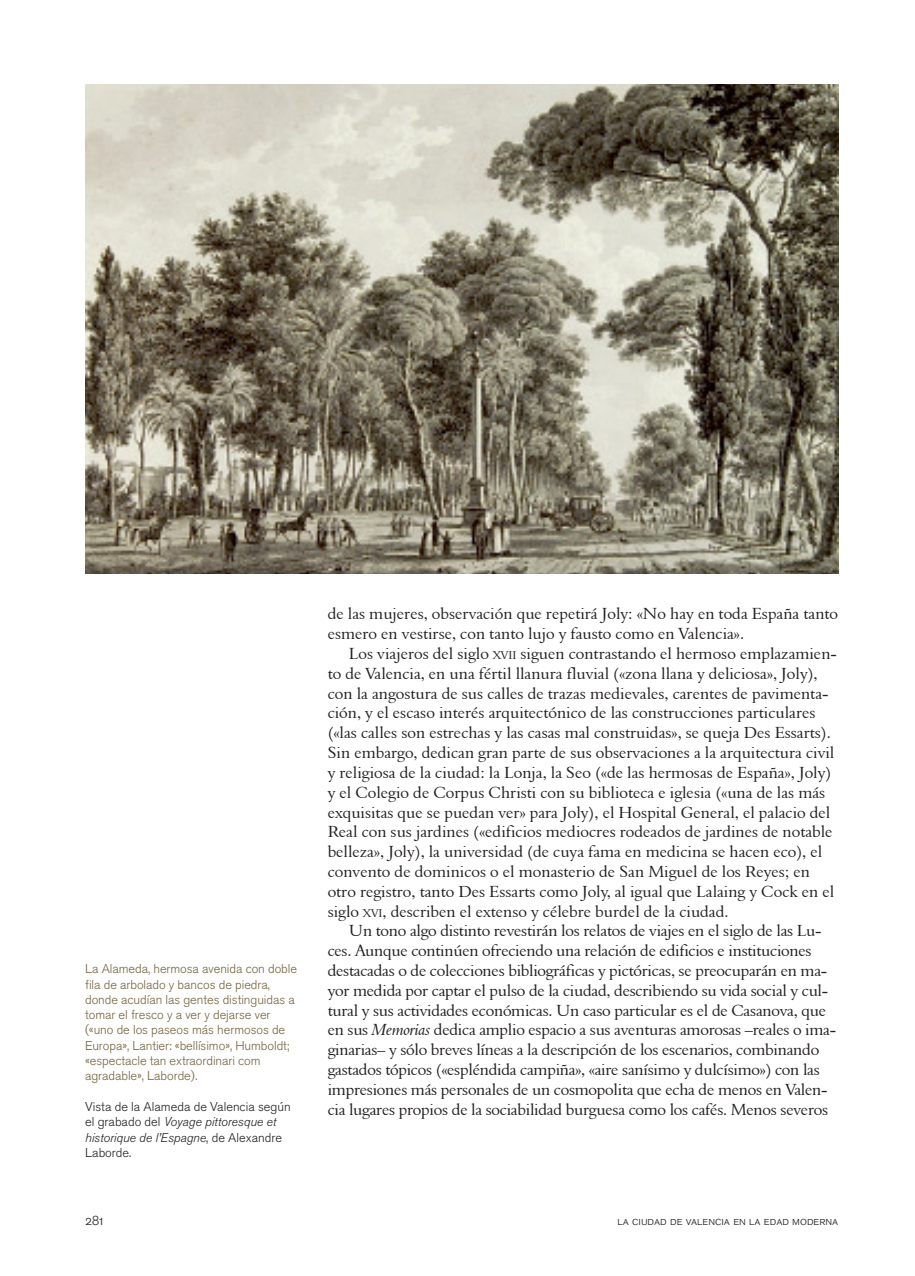
<style>
.page{position:relative;width:915px;height:1276px;background:#fff}
.page>*{position:absolute;margin:0;border:0;box-sizing:border-box;transform-origin:0 0}
.TEXTO{font:16.5px/19.8px "Aldine 401 BT Roman A";color:#231f20}
.t1{font:13.5px "Akzidenz Grotesk BQ Light SC";color:#231f20}
.DESTACADOS{font:300 12.75px/15.3px "Akzidenz Grotesk BQ";letter-spacing:-.005em;color:#766340}
.t2{font:300 12.75px/15.3px "Akzidenz Grotesk BQ";color:#231f20}
.t3{font:12px "Akzidenz Grotesk BQ Light SC";color:#231f20}
.s1{font-style:italic}
.s2{font-size:11.55px}
.s3{font-family:"Aldine 401 BT Italic A"}
</style>
<div class="page">
<img style="left:85px;top:85px;width:752px;height:489px">
<p class="DESTACADOS" style="left:85px;top:961px;width:213px">La Alameda, hermosa avenida con doble fila de arbolado y bancos de piedra, donde acudían las gentes distinguidas a tomar el fresco y a ver y dejarse ver («uno de los paseos más hermosos de Europa», Lantier: «bellísimo», Humboldt; «espectacle tan extraordinari com agradable», Laborde).</p>
<p class="t2" style="left:85px;top:1099px;width:207px">Vista de la Alameda de Valencia según el grabado del <span class="s1">Voyage pittoresque et historique de l’Espagne</span>, de Alexandre<br>Laborde.</p>
<p class="TEXTO" style="left:327px;top:604px;width:512px">de las mujeres, observación que repetirá Joly: «No hay en toda España tanto esmero en vestirse, con tanto lujo y fausto como en Valencia».</p>
<p class="TEXTO" style="left:327px;top:643px;width:510px;text-indent:21px">Los viajeros del siglo <span class="s2">XVII</span> siguen contrastando el hermoso emplazamien&shy;to de Valencia, en una fértil llanura fluvial («zona llana y deliciosa», Joly), con la angostura de sus calles de trazas medievales, carentes de pavimenta&shy;ción, y el escaso interés arquitectónico de las construcciones particulares («las calles son estrechas y las casas mal construidas», se queja Des Essarts).<br>Sin embargo, dedican gran parte de sus observaciones a la arquitectura civil y religiosa de la ciudad: la Lonja, la Seo («de las hermosas de España», Joly) y el Colegio de Corpus Christi con su biblioteca e iglesia («una de las más exquisitas que se puedan ver» para Joly), el Hospital General, el palacio del Real con sus jardines («edificios mediocres rodeados de jardines de notable belleza», Joly), la universidad (de cuya fama en medicina se hacen eco), el convento de dominicos o el monasterio de San Miguel de los Reyes; en otro registro, tanto Des Essarts como Joly, al igual que Lalaing y Cock en el siglo <span class="s2">XVI</span>, describen el extenso y célebre burdel de la ciudad.</p>
<p class="TEXTO" style="left:327px;top:920px;width:510px;text-indent:21px">Un tono algo distinto revestirán los relatos de viajes en el siglo de las Lu&shy;ces. Aunque continúen ofreciendo una relación de edificios e instituciones destacadas o de colecciones bibliográficas y pictóricas, se preocuparán en ma&shy;yor medida por captar el pulso de la ciudad, describiendo su vida social y cul&shy;tural y sus actividades económicas. Un caso particular es el de Casanova, que en sus <span class="s3">Memorias</span> dedica amplio espacio a sus aventuras amorosas –reales o ima&shy;ginarias– y sólo breves líneas a la descripción de los escenarios, combinando gastados tópicos («espléndida campiña», «aire sanísimo y dulcísimo») con las impresiones más personales de un cosmopolita que echa de menos en Valen&shy;cia lugares propios de la sociabilidad burguesa como los cafés. Menos severos</p>
<p class="t1" style="left:85px;top:1212px;width:20px">281</p>
<p class="t3" style="left:617px;top:1213px;width:222px">la ciudad de valencia en la edad moderna</p>
</div>
